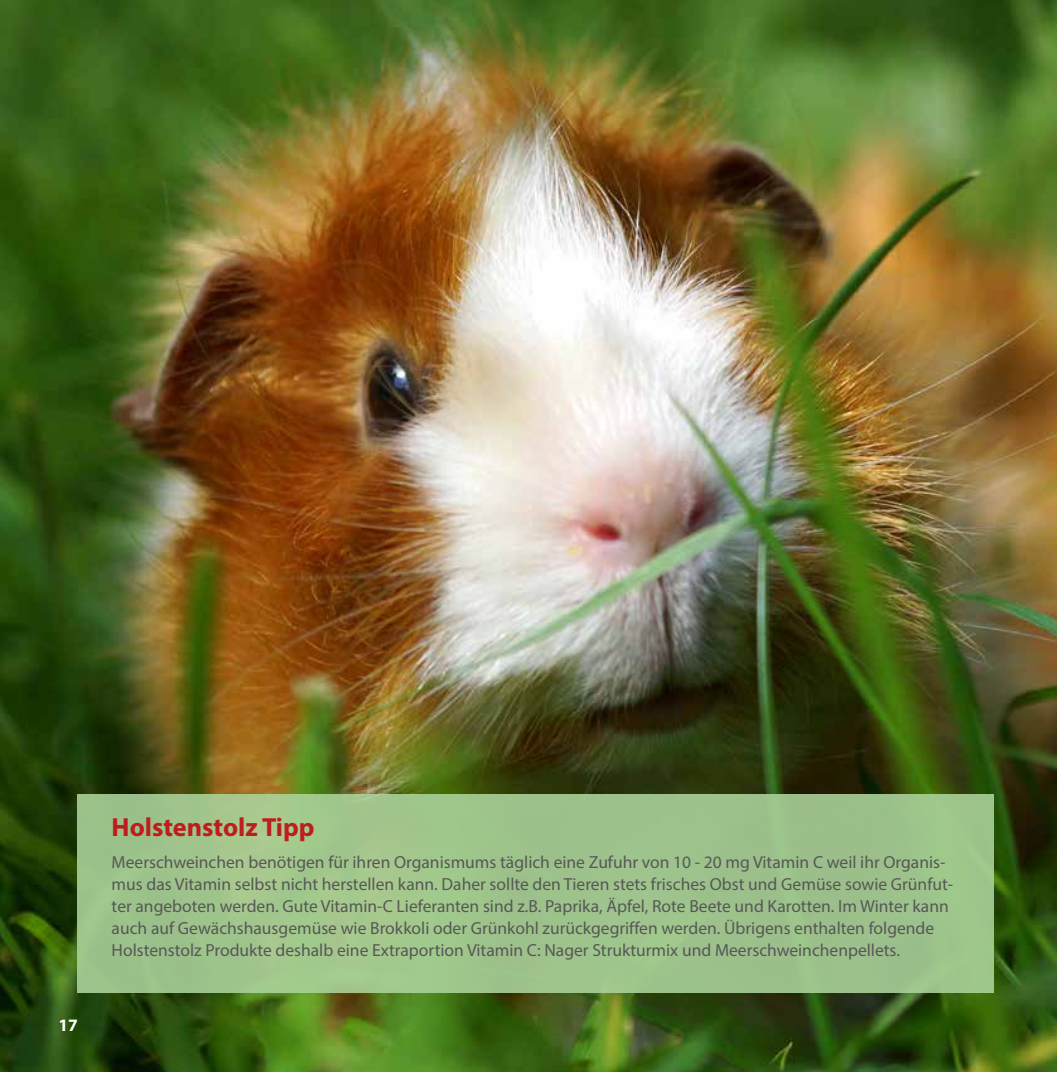
<style>
.page{position:relative;width:1057px;height:1072px;background:#fff}
.page>*{position:absolute;margin:0;border:0;box-sizing:border-box;transform-origin:0 0}
.t1{font:700 26.25px "Myriad Pro";color:#bd1d1d}
.t2{font:17.5px/21.9px "Myriad Pro";color:#575756}
.t3{font:700 17.5px "Myriad Pro";color:#fff}
</style>
<div class="page">
<img style="left:0;top:0;width:1057px;height:1071px">
<div style="left:78px;top:794px;width:916px;height:198px;background:#9dc38b"></div>
<p class="t3" style="left:58px;top:1013px;width:21px">17</p>
<h1 class="t1" style="left:112px;top:810px;width:204px">Holstenstolz Tipp</h1>
<p class="t2" style="left:112px;top:851px;width:843px">Meerschweinchen benötigen für ihren Organismums täglich eine Zufuhr von 10 - 20 mg Vitamin C weil ihr Organis&shy;mus das Vitamin selbst nicht herstellen kann. Daher sollte den Tieren stets frisches Obst und Gemüse sowie Grünfut&shy;ter angeboten werden. Gute Vitamin-C Lieferanten sind z.B. Paprika, Äpfel, Rote Beete und Karotten. Im Winter kann auch auf Gewächshausgemüse wie Brokkoli oder Grünkohl zurückgegriffen werden. Übrigens enthalten folgende Holstenstolz Produkte deshalb eine Extraportion Vitamin C: Nager Strukturmix und Meerschweinchenpellets.</p>
</div>
